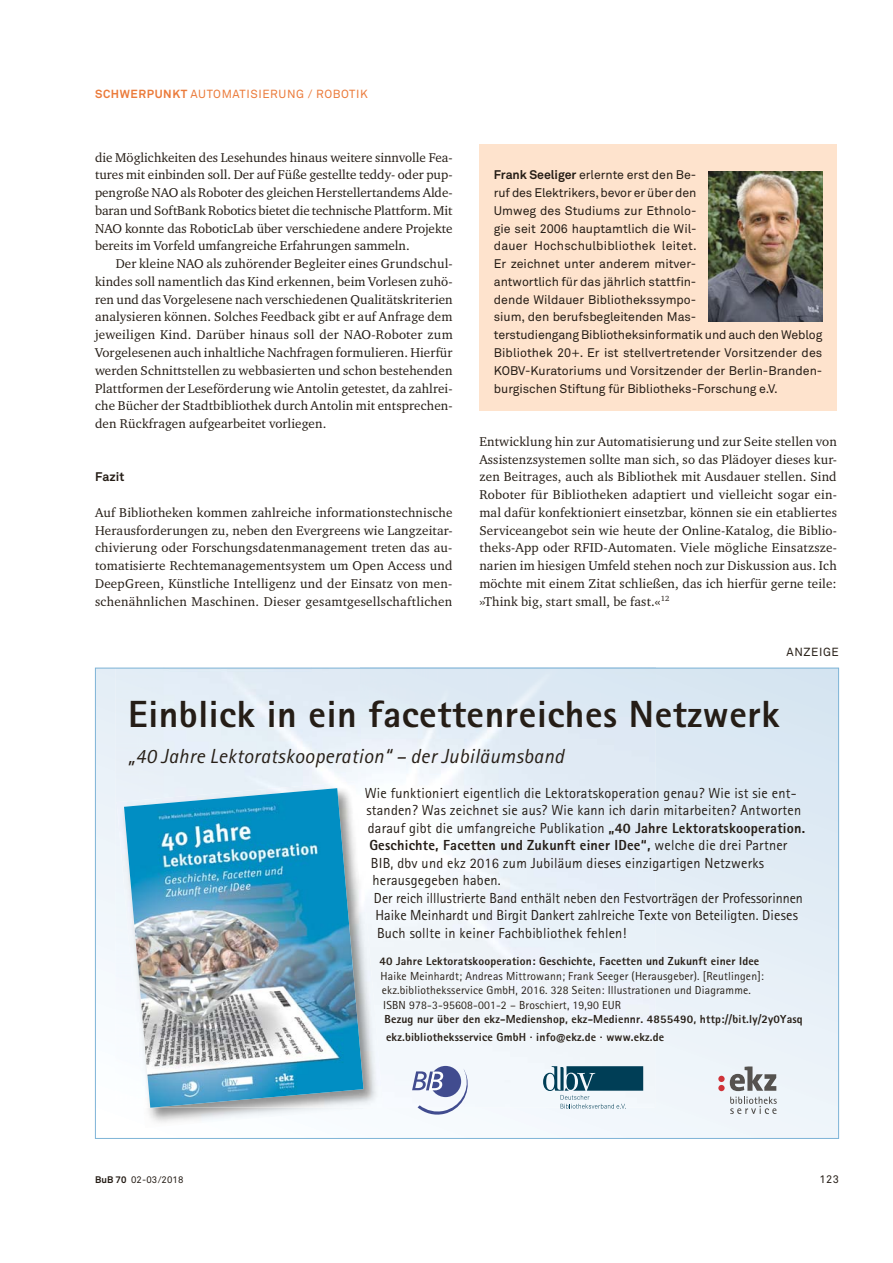
<style>
.page{position:relative;width:893px;height:1263px;background:#fff}
.page>*{position:absolute;margin:0;border:0;box-sizing:border-box;transform-origin:0 0}
.t1{font:800 37.95px "Rotis Sans Serif Pro Cyr";letter-spacing:.015em;color:#251d16}
.t2{font:italic 20.4px "Rotis Sans Serif Pro Cyr";letter-spacing:.015em;color:#282018}
.t3{font:14.55px "Rotis Sans Serif Pro Cyr";letter-spacing:.015em;color:#251d16}
.t4{font:14.55px "Rotis Sans Serif Pro Cyr";letter-spacing:.015em;color:#251d16;scale:.96 1}
.t5{font:800 14.55px "Rotis Sans Serif Pro Cyr";letter-spacing:.015em;color:#251d16}
.t6{font:13.05px/17.7px "Charter ITC Pro";letter-spacing:.01em;color:#251d16;text-align:justify}
.t7{font:12.45px/17.7px "Akkurat Pro Regular 3";letter-spacing:-.005em;color:#251d16}
.t8{font:700 12.45px "Akkurat Pro";letter-spacing:.01em;color:#251d16}
.t9{font:800 11.7px/17.9px "Rotis Sans Serif Pro Cyr";letter-spacing:.015em;color:#282018}
.t10{font:11.7px/14.5px "Rotis Sans Serif Pro Cyr";letter-spacing:.015em;color:#282018}
.t11{font:11.7px "Akkurat Pro Regular 3";letter-spacing:.05em;color:#eb7b3b}
.t12{font:11.7px "Akkurat Pro Regular 3";letter-spacing:.05em;color:#282018}
.t13{font:10.95px "Akkurat Pro Regular 3";color:#251d16}
.t14{font:9.45px "Akkurat Pro Regular 3";letter-spacing:.01em;color:#251d16}
.s1{font-family:"Akkurat Pro";font-weight:700}
.s2{font-weight:800}
.s3{font-weight:400}
</style>
<div class="page">
<div style="left:479px;top:144px;width:358px;height:266px;background:#fee3cd"></div>
<img style="left:709px;top:171px;width:113px;height:150px">
<svg style="left:97px;top:670px;width:740px;height:467px"></svg>
<img style="left:115px;top:670px;width:48px;height:438px">
<img style="left:361px;top:670px;width:294px;height:438px">
<img style="left:312px;top:670px;width:49px;height:111px">
<div style="left:163px;top:670px;width:149px;height:111px;background:#e6eff7"></div>
<svg style="left:718px;top:1066px;width:58px;height:25px"></svg>
<svg style="left:730px;top:1097px;width:47px;height:17px"></svg>
<svg style="left:543px;top:1066px;width:100px;height:43px"></svg>
<div style="left:430px;top:1066px;width:31px;height:31px;background:#414c8f;border-radius:50%"></div>
<svg style="left:412px;top:1069px;width:56px;height:46px"></svg>
<img style="left:143px;top:1108px;width:235px;height:20px">
<img style="left:117px;top:781px;width:266px;height:327px">
<img style="left:124px;top:788px;width:239px;height:320px">
<p class="t11" style="left:95px;top:89px;width:274px"><span class="s1">SCHWERPUNKT</span> AUTOMATISIERUNG / ROBOTIK</p>
<p class="t6" style="left:95px;top:149px;width:359px">die Möglichkeiten des Lesehundes hinaus weitere sinnvolle Fea&shy;tures mit einbinden soll. Der auf Füße gestellte teddy- oder pup&shy;pengroße NAO als Roboter des gleichen Herstellertandems Alde&shy;baran und SoftBank Robotics bietet die technische Plattform. Mit NAO konnte das RoboticLab über verschiedene andere Projekte bereits im Vorfeld umfangreiche Erfahrungen sammeln.</p>
<p class="t6" style="left:95px;top:255px;width:359px;text-indent:21px">Der kleine NAO als zuhörender Begleiter eines Grundschul&shy;kindes soll namentlich das Kind erkennen, beim Vorlesen zuhö&shy;ren und das Vorgelesene nach verschiedenen Qualitätskriterien analysieren können. Solches Feedback gibt er auf Anfrage dem jeweiligen Kind. Darüber hinaus soll der NAO-Roboter zum Vorgelesenen auch inhaltliche Nachfragen formulieren. Hierfür werden Schnittstellen zu webbasierten und schon bestehenden Plattformen der Leseförderung wie Antolin getestet, da zahlrei&shy;che Bücher der Stadtbibliothek durch Antolin mit entsprechen&shy;den Rückfragen aufgearbeitet vorliegen.</p>
<p class="t8" style="left:95px;top:472px;width:31px">Fazit</p>
<p class="t6" style="left:95px;top:504px;width:359px">Auf Bibliotheken kommen zahlreiche informationstechnische Herausforderungen zu, neben den Evergreens wie Langzeitar&shy;chivierung oder Forschungsdatenmanagement treten das au&shy;tomatisierte Rechtemanagementsystem um Open Access und DeepGreen, Künstliche Intelligenz und der Einsatz von men&shy;schenähnlichen Maschinen. Dieser gesamtgesellschaftlichen</p>
<p class="t7" style="left:494px;top:168px;width:330px"><span class="s1">Frank Seeliger</span> erlernte erst den Be-<br>ruf des Elektrikers, bevor er über den<br>Umweg des Studiums zur Ethnolo-<br>gie seit 2006 hauptamtlich die Wil-<br>dauer Hochschulbibliothek leitet.<br>Er zeichnet unter anderem mitver-<br>antwortlich für das jährlich stattfin-<br>dende Wildauer Bibliothekssympo-<br>sium, den berufsbegleitenden Mas-<br>terstudiengang Bibliotheksinformatik und auch den Weblog Bibliothek 20+. Er ist stellvertretender Vorsitzender des KOBV-Kuratoriums und Vorsitzender der Berlin-Branden&shy;burgischen Stiftung für Bibliotheks-Forschung e.V.</p>
<p class="t6" style="left:479px;top:433px;width:359px">Entwicklung hin zur Automatisierung und zur Seite stellen von Assistenzsystemen sollte man sich, so das Plädoyer dieses kur&shy;zen Beitrages, auch als Bibliothek mit Ausdauer stellen. Sind Roboter für Bibliotheken adaptiert und vielleicht sogar ein&shy;mal dafür konfektioniert einsetzbar, können sie ein etabliertes Serviceangebot sein wie heute der Online-Katalog, die Biblio&shy;theks-App oder RFID-Automaten. Viele mögliche Einsatzsze&shy;narien im hiesigen Umfeld stehen noch zur Diskussion aus. Ich möchte mit einem Zitat schließen, das ich hierfür gerne teile: »Think big, start small, be fast.«<sup>12</sup></p>
<p class="t12" style="left:786px;top:647px;width:54px">ANZEIGE</p>
<h1 class="t1" style="left:128px;top:700px;width:653px">Einblick in ein facettenreiches Netzwerk</h1>
<h2 class="t2" style="left:128px;top:744px;width:437px">„40 Jahre Lektoratskooperation“ – der Jubiläumsband</h2>
<p class="t3" style="left:365px;top:787px;width:433px">Wie funktioniert eigentlich die Lektoratskoperation genau? Wie ist sie ent-</p>
<p class="t3" style="left:366px;top:805px;width:436px">standen? Was zeichnet sie aus? Wie kann ich darin mitarbeiten? Antworten</p>
<p class="t3" style="left:368px;top:822px;width:439px">darauf gibt die umfangreiche Publikation <span class="s2">„40 Jahre Lektoratskooperation.</span></p>
<p class="t5" style="left:369px;top:840px;width:419px">Geschichte, Facetten und Zukunft einer IDee“, <span class="s3">welche die drei Partner</span></p>
<p class="t3" style="left:371px;top:857px;width:395px">BIB, dbv und ekz 2016 zum Jubiläum dieses einzigartigen Netzwerks</p>
<p class="t3" style="left:372px;top:875px;width:130px">herausgegeben haben.</p>
<p class="t4" style="left:374px;top:892px;width:448px">Der reich illlustrierte Band enthält neben den Festvorträgen der Professorinnen</p>
<p class="t3" style="left:375px;top:910px;width:424px">Haike Meinhardt und Birgit Dankert zahlreiche Texte von Beteiligten. Dieses</p>
<p class="t3" style="left:377px;top:927px;width:251px">Buch sollte in keiner Fachbibliothek fehlen!</p>
<p class="t9" style="left:379px;top:953px;width:381px">40 Jahre Lektoratskooperation: Geschichte, Facetten und Zukunft einer Idee</p>
<p class="t10" style="left:381px;top:969px;width:385px">Haike Meinhardt; Andreas Mittrowann; Frank Seeger (Herausgeber). [Reutlingen]: ekz.bibliotheksservice GmbH, 2016. 328 Seiten: Illustrationen und Diagramme.<br>ISBN 978-3-95608-001-2 – Broschiert, 19,90 EUR</p>
<p class="t9" style="left:384px;top:1012px;width:420px">Bezug nur über den ekz-Medienshop, ekz-Mediennr. 4855490, http://bit.ly/2y0Yasq ekz.bibliotheksservice GmbH · info@ekz.de · www.ekz.de</p>
<p class="t14" style="left:95px;top:1176px;width:90px"><span class="s1">BuB 70</span> 02-03/2018</p>
<p class="t13" style="left:819px;top:1175px;width:21px">123</p>
</div>
